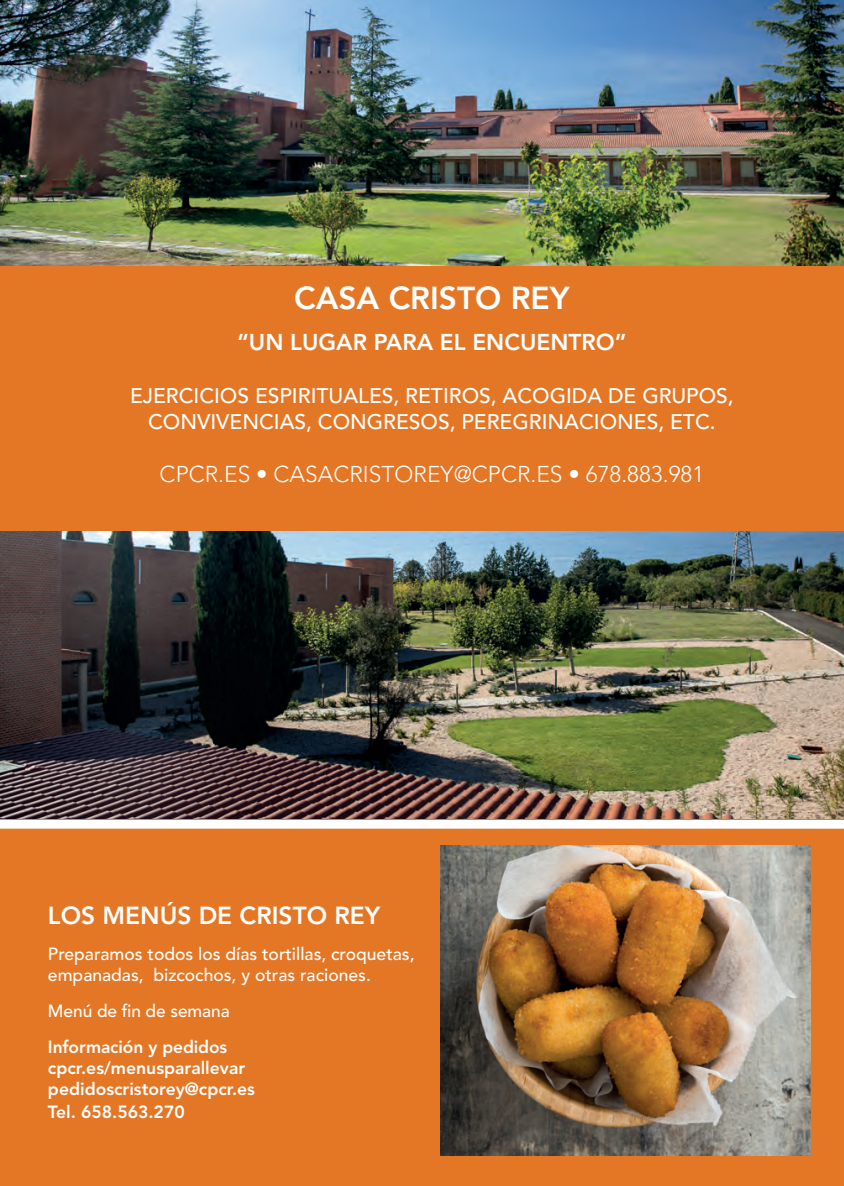
<style>
.page{position:relative;width:844px;height:1186px;background:#fff}
.page>*{position:absolute;margin:0;border:0;box-sizing:border-box;transform-origin:0 0}
.t1{font:800 31.5px "Avenir LT Std";color:#fff}
.t2{font:800 24.5px "Avenir LT Std";color:#fff}
.t3{font:300 22.75px "Avenir LT Std";color:#fff}
.t4{font:800 22.75px "Avenir LT Std";color:#fff}
.t5{font:500 21px/26.2px "Avenir LT Std";color:#fff;text-align:center}
.t6{font:500 17.5px/21px "Avenir LT Std";color:#fff}
.t7{font:800 17.5px/21px "Avenir LT Std";color:#fff}
.s1{font-weight:500}
</style>
<div class="page">
<img style="left:0;top:531px;width:843px;height:289px">
<img style="left:0;top:0;width:843px;height:266px">
<div style="left:0;top:266px;width:843px;height:265px;background:#e47726"></div>
<div style="left:0;top:820px;width:843px;height:366px;background:#e47726"></div>
<img style="left:440px;top:845px;width:370px;height:310px">
<div style="left:0;top:820px;width:843px;height:8px;background:#fff"></div>
<h1 class="t1" style="left:294px;top:280px;width:277px">CASA CRISTO REY</h1>
<h3 class="t4" style="left:237px;top:329px;width:391px">“UN LUGAR PARA EL ENCUENTRO”</h3>
<p class="t5" style="left:130px;top:383px;width:605px">EJERCICIOS ESPIRITUALES, RETIROS, ACOGIDA DE GRUPOS,<br>CONVIVENCIAS, CONGRESOS, PEREGRINACIONES, ETC.</p>
<h3 class="t3" style="left:160px;top:460px;width:546px">CPCR.ES <span class="s1">•</span> CASACRISTOREY@CPCR.ES <span class="s1">•</span> 678.883.981</h3>
<h2 class="t2" style="left:48px;top:901px;width:334px">LOS MENÚS DE CRISTO REY</h2>
<p class="t6" style="left:48px;top:944px;width:368px">Preparamos todos los días tortillas, croquetas, empanadas, bizcochos, y otras raciones.</p>
<p class="t6" style="left:48px;top:1000px;width:183px">Menú de fin de semana</p>
<p class="t7" style="left:48px;top:1036px;width:208px">Información y pedidos cpcr.es/menusparallevar pedidoscristorey@cpcr.es</p>
<p class="t7" style="left:48px;top:1101px;width:138px">Tel. 658.563.270</p>
</div>
